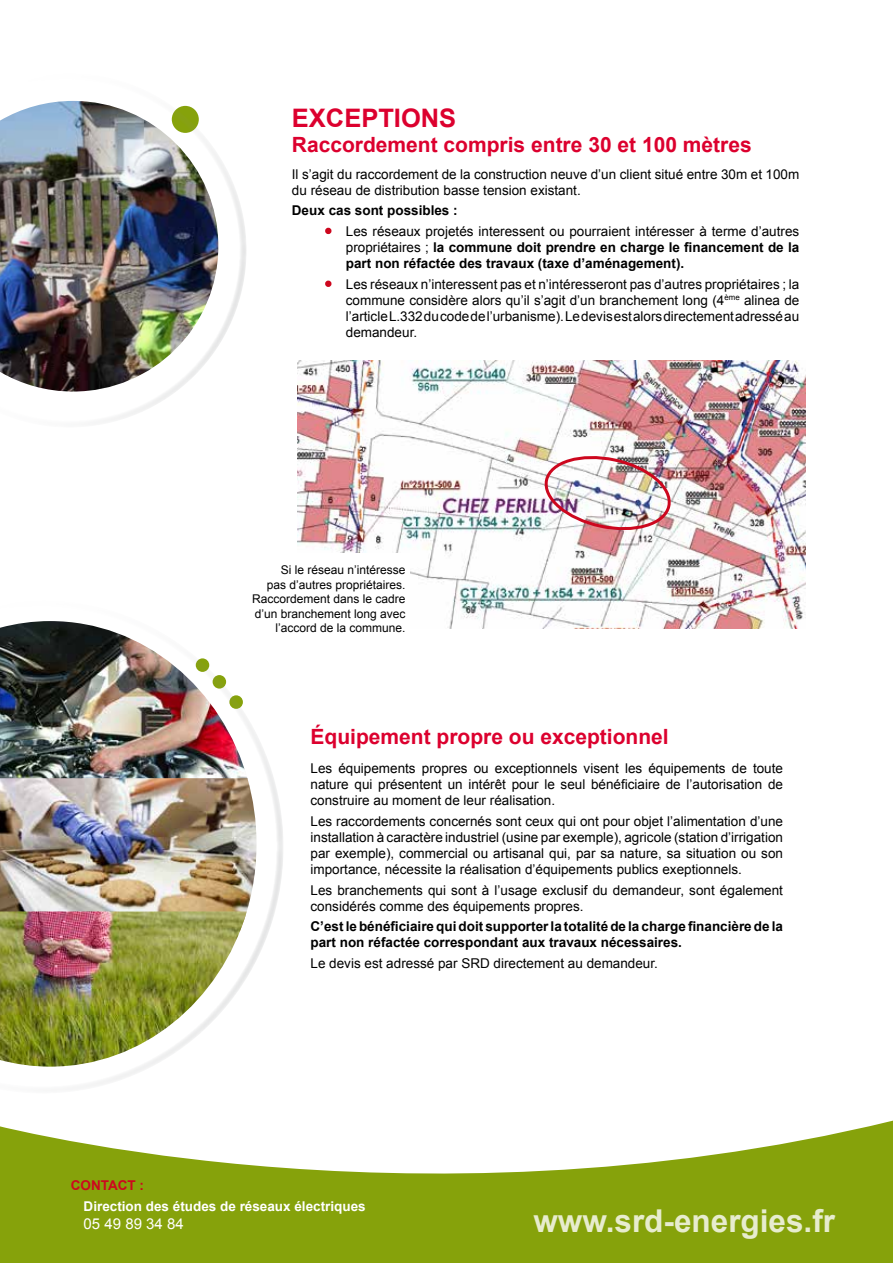
<style>
.page{position:relative;width:893px;height:1263px;background:#fff}
.page>*{position:absolute;margin:0;border:0;box-sizing:border-box;transform-origin:0 0}
.t1{font:700 31.5px "Arial";color:#e7ecce}
.t2{font:700 25.5px "Arial";color:#dc002e}
.t3{font:700 21px "Arial";color:#dc002e}
.t4{font:15px "Arial";color:#fff}
.t5{font:13.5px/16.2px "Arial";color:#000;text-align:justify}
.t6{font:700 13.5px/16.2px "Arial";color:#000}
.t7{font:700 13.5px "Arial";color:#fff}
.t8{font:700 13.5px "Arial";color:#cd071e}
.t9{font:12px/14.4px "Arial";color:#000;text-align:right}
.s1{font-weight:400;color:#cd071e}
.s2{font-weight:400}
.s3{color:#cd071e}
</style>
<div class="page">
<svg style="left:325px;top:227px;width:7px;height:8px"></svg>
<svg style="left:325px;top:280px;width:7px;height:7px"></svg>
<svg style="left:0;top:1121px;width:893px;height:142px;fill:#86a20b"></svg>
<img style="left:297px;top:361px;width:509px;height:267px">
<div style="left:243px;top:554px;width:167px;height:90px;background:#fff"></div>
<img style="left:539px;top:449px;width:137px;height:84px">
<img style="left:0;top:101px;width:246px;height:322px">
<img style="left:0;top:621px;width:283px;height:467px">
<h2 class="t2" style="left:292px;top:101px;width:166px">EXCEPTIONS</h2>
<h3 class="t3" style="left:292px;top:131px;width:461px">Raccordement compris entre 30 et 100 mètres</h3>
<p class="t5" style="left:292px;top:166px;width:509px">Il s’agit du raccordement de la construction neuve d’un client situé entre 30m et 100m du réseau de distribution basse tension existant.</p>
<p class="t6" style="left:292px;top:203px;width:167px">Deux cas sont possibles :</p>
<p class="t6" style="left:346px;top:223px;width:455px;text-align:justify;text-indent:-20px"><span class="s1">•</span> <span class="s2">Les réseaux projetés interessent ou pourraient intéresser à terme d’autres propriétaires ;</span> la commune doit prendre en charge le financement de la part non réfactée des travaux (taxe d’aménagement).</p>
<p class="t5" style="left:346px;top:276px;width:455px;text-indent:-20px"><span class="s3">•</span> Les réseaux n’interessent pas et n’intéresseront pas d’autres propriétaires ; la commune considère alors qu’il s’agit d’un branchement long (4<sup>ème</sup> alinea de l’article L.332 du code de l’urbanisme). Le devis est alors directement adressé au demandeur.</p>
<p class="t9" style="left:252px;top:563px;width:155px">Si le réseau n’intéresse<br>pas d’autres propriétaires.<br>Raccordement dans le cadre d’un branchement long avec l’accord de la commune.</p>
<h3 class="t3" style="left:310px;top:723px;width:360px">Équipement propre ou exceptionnel</h3>
<p class="t5" style="left:310px;top:760px;width:474px">Les équipements propres ou exceptionnels visent les équipements de toute nature qui présentent un intérêt pour le seul bénéficiaire de l’autorisation de construire au moment de leur réalisation.</p>
<p class="t5" style="left:310px;top:813px;width:474px">Les raccordements concernés sont ceux qui ont pour objet l’alimentation d’une installation à caractère industriel (usine par exemple), agricole (station d’irrigation par exemple), commercial ou artisanal qui, par sa nature, sa situation ou son importance, nécessite la réalisation d’équipements publics exeptionnels.</p>
<p class="t5" style="left:310px;top:882px;width:474px">Les branchements qui sont à l’usage exclusif du demandeur, sont également considérés comme des équipements propres.</p>
<p class="t6" style="left:310px;top:919px;width:474px">C’est le bénéficiaire qui doit supporter la totalité de la charge financière de la part non réfactée correspondant aux travaux nécessaires.</p>
<p class="t5" style="left:310px;top:955px;width:349px">Le devis est adressé par SRD directement au demandeur.</p>
<p class="t8" style="left:71px;top:1177px;width:75px">CONTACT :</p>
<p class="t7" style="left:84px;top:1197px;width:284px">Direction des études de réseaux électriques</p>
<p class="t4" style="left:84px;top:1214px;width:102px">05 49 89 34 84</p>
<h1 class="t1" style="left:533px;top:1200px;width:303px">www.srd-energies.fr</h1>
</div>
